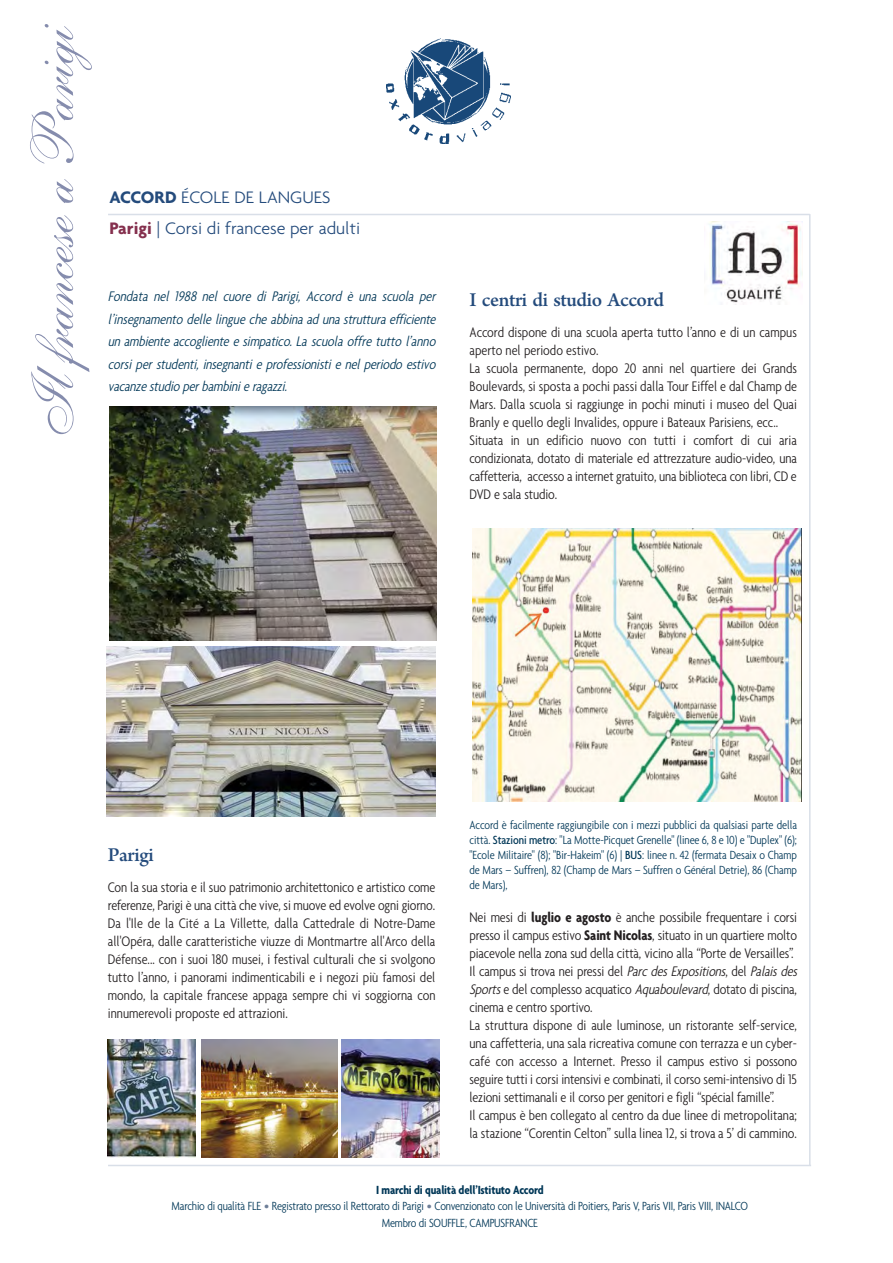
<style>
.page{position:relative;width:893px;height:1263px;background:#fff}
.page>*{position:absolute;margin:0;border:0;box-sizing:border-box;transform-origin:0 0}
.t1{font:60px "Shelley Allegro Script";color:#858cad}
.t2{font:500 27px "Adobe Naskh";letter-spacing:-.015em;color:#244b7c}
.t3{font:300 18px/31px "Agenda";color:#244b7c}
.t4{font:300 condensed 15px/18px "Agenda";letter-spacing:-.005em;color:#231f20}
.t5{font:italic 300 condensed 15px/22.5px "Agenda";letter-spacing:-.01em;color:#003757;text-align:justify}
.t6{font:300 condensed 12.75px/15px "Agenda";letter-spacing:-.015em;color:#003757;text-align:justify}
.s1{font-weight:700}
.s2{font-weight:700;color:#85304e}
.s3{font-weight:500}
.s4{font-style:italic}
.s5{font-weight:500;font-stretch:normal;color:#6e7f98}
</style>
<div class="page">
<img style="left:386px;top:39px;width:124px;height:105px">
<hr style="left:108px;top:214px;width:701px;height:1px;background:#d9dfe8">
<hr style="left:809px;top:214px;width:1px;height:952px;background:#d9dfe8">
<hr style="left:108px;top:1165px;width:703px;height:1px;background:#d9dfe8">
<img style="left:709px;top:222px;width:93px;height:83px">
<img style="left:473px;top:529px;width:328px;height:272px">
<img style="left:109px;top:406px;width:327px;height:234px">
<img style="left:106px;top:646px;width:329px;height:171px">
<img style="left:201px;top:1040px;width:136px;height:117px">
<img style="left:108px;top:1040px;width:88px;height:117px">
<img style="left:342px;top:1040px;width:97px;height:117px">
<h1 class="t1" style="left:37px;top:445px;width:423px;rotate:-90deg">Il francesea Parigi</h1>
<p class="t3" style="left:109px;top:184px;width:252px"><span class="s1">ACCORD</span> ÉCOLE DE LANGUES<br><span class="s2">Parigi</span> | Corsi di francese per adulti</p>
<p class="t5" style="left:108px;top:287px;width:332px">Fondata nel 1988 nel cuore di Parigi, Accord è una scuola per l’insegnamento delle lingue che abbinaad unastrutturaefficiente un ambiente accogliente e simpatico. La scuola offre tutto l’anno corsi per studenti, insegnanti e professionisti e nel periodo estivo vacanze studio perbambinie ragazzi.</p>
<h2 class="t2" style="left:469px;top:281px;width:196px">I centri di studio Accord</h2>
<p class="t4" style="left:469px;top:325px;width:329px">Accord dispone di una scuola aperta tutto l’anno e di un campus aperto nel periodo estivo.<br>La scuola permanente, dopo 20 anni nel quartiere dei Grands Boulevards, si sposta a pochi passi dalla Tour Eiffel e dal Champ de Mars. Dalla scuola si raggiunge in pochi minuti i museo del Quai Branly e quello degli Invalides, oppure i Bateaux Parisiens, ecc..<br>Situata in un edificio nuovo con tutti i comfort di cui aria condizionata, dotato di materiale ed attrezzature audio-video, una caffetteria, accesso a internet gratuito, una biblioteca con libri, CD e DVD e sala studio.</p>
<h2 class="t2" style="left:108px;top:836px;width:47px">Parigi</h2>
<p class="t4" style="left:108px;top:880px;width:329px;text-align:justify">Con la sua storia e il suo patrimonio architettonico e artistico come referenze, Parigi è una città che vive, si muove ed evolve ogni giorno.<br>Da l'Ile de la Cité a La Villette, dalla Cattedrale di Notre-Dame all'Opéra, dalle caratteristiche viuzze di Montmartre all'Arco della Défense... con i suoi 180 musei, i festival culturali che si svolgono tutto l’anno, i panorami indimenticabili e i negozi più famosi del mondo, la capitale francese appaga sempre chi vi soggiorna con innumerevoli proposte ed attrazioni.</p>
<p class="t6" style="left:469px;top:819px;width:329px">Accord è facilmente raggiungibile con i mezzi pubblici da qualsiasi parte della città. <span class="s3">Stazioni metro</span>: "La Motte-Picquet Grenelle" (linee 6, 8 e 10) e "Duplex" (6); "Ecole Militaire" (8); "Bir-Hakeim" (6) | <span class="s3">BUS</span>: linee n. 42 (fermata Desaix o Champ de Mars – Suffren), 82 (Champ de Mars – Suffren o Général Detrie), 86 (Champ de Mars),</p>
<p class="t4" style="left:469px;top:910px;width:332px">Nei mesi di <span class="s1">luglio e agosto</span> è anche possibile frequentare i corsi presso il campus estivo <span class="s1">Saint Nicolas</span>, situato in un quartiere molto piacevole nella zona sud della città, vicino alla “Porte de Versailles”.<br>I l c a m p u s s i t ro v a n e i p re s s i d e l <span class="s4">ParcdesExpositions</span>, d e l <span class="s4">Palaisdes Sports</span>e del complesso acquatico <span class="s4">Aquaboulevard</span>, dotato di piscina, cinema e centro sportivo.<br>La struttura dispone di aule luminose, un ristorante self-service, una caffetteria, una sala ricreativa comune con terrazza e un cyber&shy;café con accesso a Internet. Presso il campus estivo si possono seguire tutti i corsi intensivi e combinati, il corso semi-intensivo di 15 lezioni settimanali e il corso per genitori e figli “spécial famille”.<br>Il campus è ben collegato al centro da due linee di metropolitana; la stazione “Corentin Celton” sulla linea 12, si trova a 5’ di cammino.</p>
<p class="t6" style="left:172px;top:1182px;width:578px;line-height:16.5px;text-align:center"><span class="s1">I marchi di qualità dell’Istituto Accord<br></span>Marchio di qualità FLE <span class="s5">•</span> Registrato presso il Rettorato di Parigi <span class="s5">•</span> Convenzionato con le Università di Poitiers, Paris V, Paris VII, Paris VIII, INALCO<br>Membro di SOUFFLE, CAMPUSFRANCE</p>
</div>
